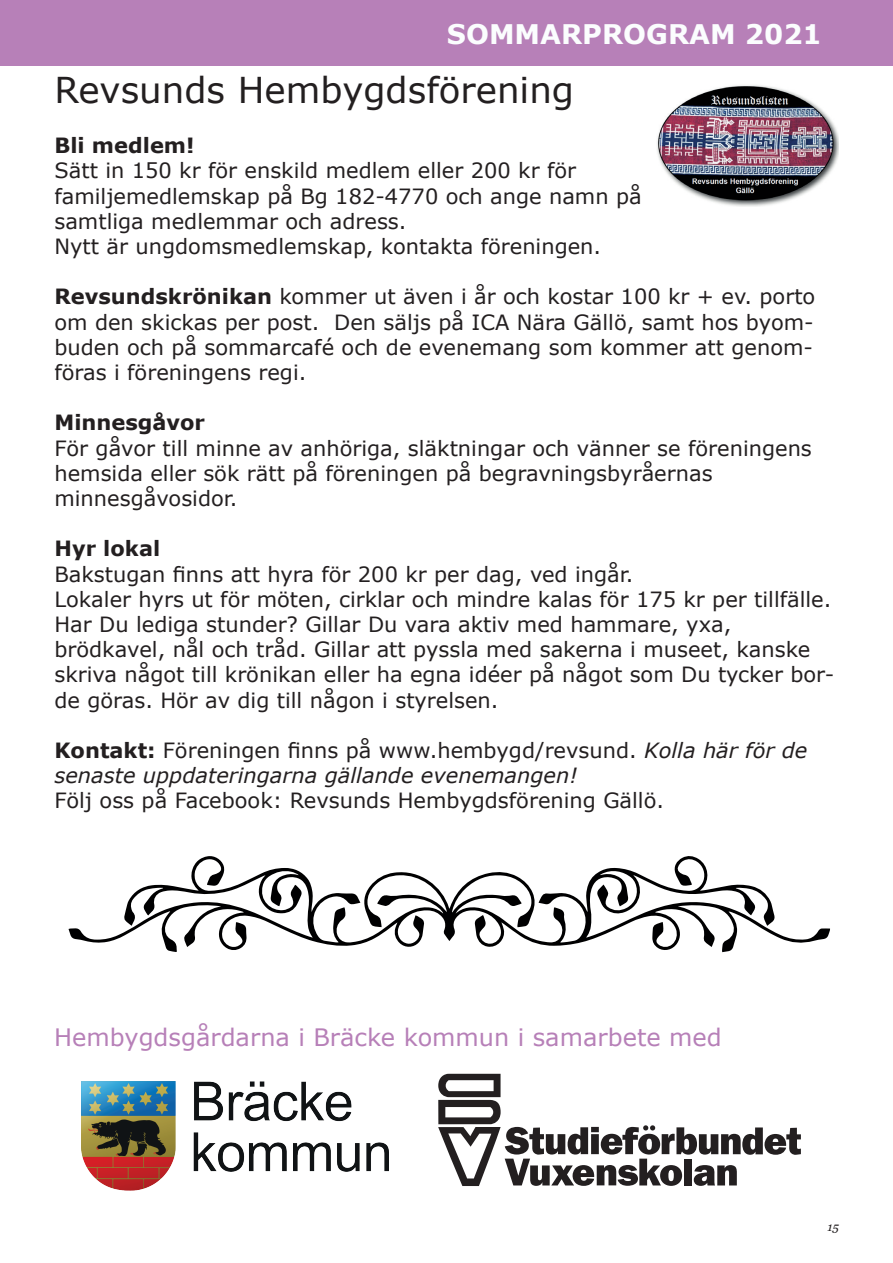
<style>
.page{position:relative;width:893px;height:1263px;background:#fff}
.page>*{position:absolute;margin:0;border:0;box-sizing:border-box;transform-origin:0 0}
.t1{font:35.7px "Verdana";color:#231f20}
.t2{font:700 27px "Verdana";color:#fbfdfe}
.t3{font:24px "Verdana";color:#b780b8}
.t4{font:21px/25.2px "Verdana";color:#231f20}
.t5{font:italic 21px/25.2px "Verdana";color:#231f20}
.t6{font:700 21px "Verdana";color:#231f20}
.t7{font:italic 12px "Georgia";color:#231f20}
.s1{font-weight:700}
.s2{font-weight:700;font-style:normal}
.s3{font-style:normal}
</style>
<div class="page">
<div style="left:0;top:0;width:893px;height:66px;background:#b780b8"></div>
<img style="left:81px;top:1082px;width:308px;height:108px">
<svg style="left:438px;top:1074px;width:363px;height:112px"></svg>
<img style="left:657px;top:85px;width:182px;height:121px">
<svg style="left:69px;top:856px;width:761px;height:96px"></svg>
<p class="t2" style="left:447px;top:15px;width:376px">SOMMARPROGRAM 2021</p>
<h1 class="t1" style="left:54px;top:65px;width:521px">Revsunds Hembygdsförening</h1>
<p class="t6" style="left:54px;top:131px;width:142px">Bli medlem!</p>
<p class="t4" style="left:54px;top:158px;width:589px">Sätt in 150 kr för enskild medlem eller 200 kr för familjemedlemskap på Bg 182-4770 och ange namn på samtliga medlemmar och adress.<br>Nytt är ungdomsmedlemskap, kontakta föreningen.</p>
<p class="t4" style="left:54px;top:284px;width:762px;text-align:justify"><span class="s1">Revsundskrönikan</span> kommer ut även i år och kostar 100 kr + ev. porto om den skickas per post. Den säljs på ICA Nära Gällö, samt hos byom&shy;buden och på sommarcafé och de evenemang som kommer att genom&shy;föras i föreningens regi.</p>
<p class="t6" style="left:54px;top:408px;width:152px">Minnesgåvor</p>
<p class="t4" style="left:54px;top:435px;width:759px">För gåvor till minne av anhöriga, släktningar och vänner se föreningens hemsida eller sök rätt på föreningen på begravningsbyråernas minnesgåvosidor.</p>
<p class="t6" style="left:54px;top:534px;width:107px">Hyr lokal</p>
<p class="t4" style="left:54px;top:561px;width:781px">Bakstugan finns att hyra för 200 kr per dag, ved ingår.<br>Lokaler hyrs ut för möten, cirklar och mindre kalas för 175 kr per tillfälle.<br>Har Du lediga stunder? Gillar Du vara aktiv med hammare, yxa, brödkavel, nål och tråd. Gillar att pyssla med sakerna i museet, kanske skriva något till krönikan eller ha egna idéer på något som Du tycker bor&shy;de göras. Hör av dig till någon i styrelsen.</p>
<p class="t5" style="left:54px;top:737px;width:754px"><span class="s2">Kontakt:</span> <span class="s3">Föreningen finns på www.hembygd/revsund.</span> Kolla här för de senaste uppdateringarna gällande evenemangen!</p>
<p class="t4" style="left:54px;top:788px;width:611px">Följ oss på Facebook: Revsunds Hembygdsförening Gällö.</p>
<p class="t3" style="left:54px;top:1021px;width:669px">Hembygdsgårdarna i Bräcke kommun i samarbete med</p>
<p class="t7" style="left:827px;top:1219px;width:13px">15</p>
</div>
